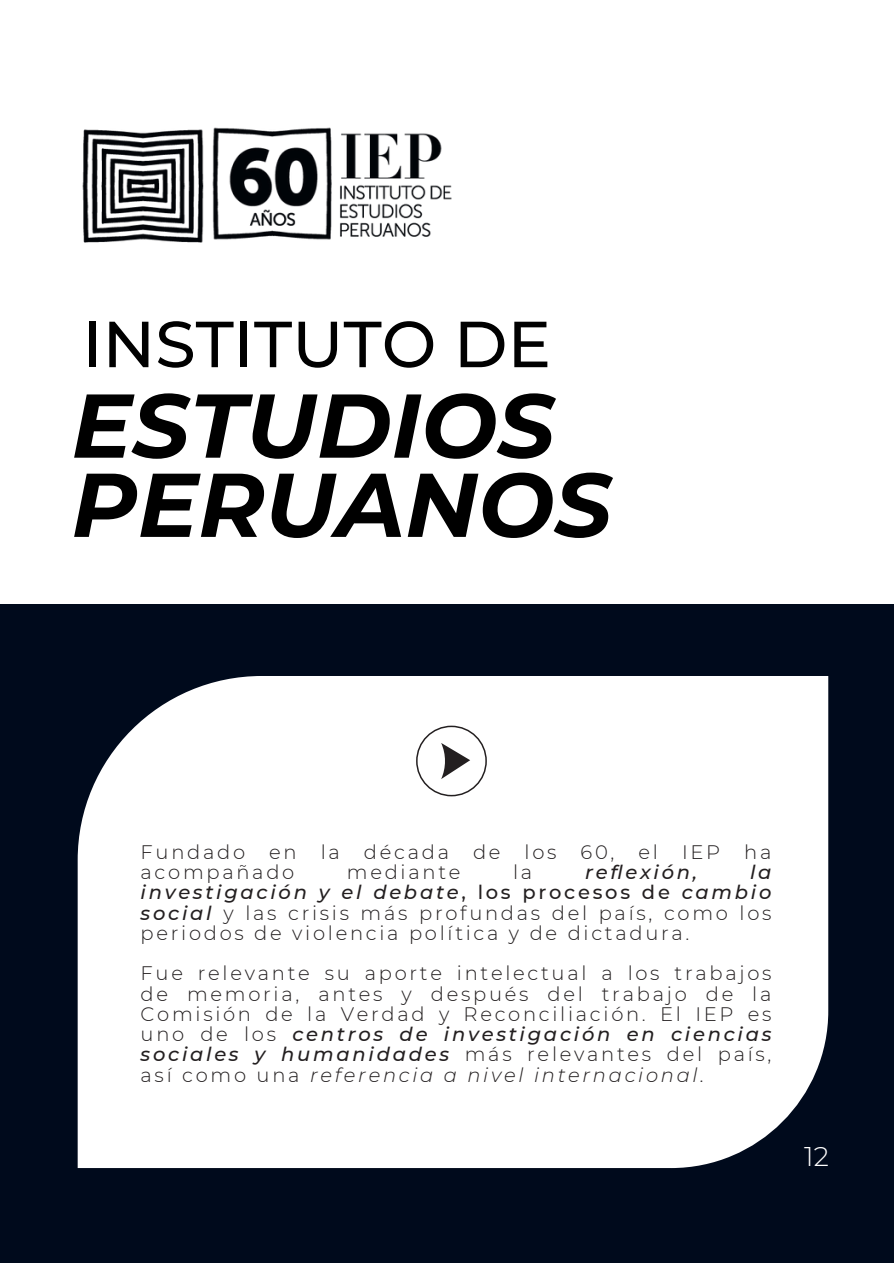
<style>
.page{position:relative;width:894px;height:1264px;background:#fff}
.page>*{position:absolute;margin:0;border:0;box-sizing:border-box;transform-origin:0 0}
.t1{font:italic 700 90.3px/79.2px "Montserrat";color:#000}
.t2{font:500 64.95px "Montserrat";color:#000}
.t3{font:300 27px "Montserrat";color:#fff}
.t4{font:300 19.5px/20.2px "Montserrat";letter-spacing:.14em;color:#231f20;text-align:justify}
.t5{font:italic 500 19.5px "Montserrat";letter-spacing:.14em;color:#231f20}
.s1{font-weight:500;font-style:italic}
.s2{font-weight:500}
.s3{font-style:italic}
</style>
<div class="page">
<div style="left:0;top:604px;width:893px;height:657px;background:#000a1c"></div>
<div style="left:78px;top:676px;width:750px;height:491px;background:#fff"></div>
<img style="left:82px;top:127px;width:370px;height:116px">
<svg style="left:416px;top:725px;width:70px;height:71px;background:#ddd"></svg>
<p class="t2" style="left:82px;top:304px;width:470px">INSTITUTO DE</p>
<p class="t1" style="left:71px;top:385px;width:542px">ESTUDIOS<br>PERUANOS</p>
<h2 class="t4" style="left:140px;top:841px;width:632px">Fundado en la década de los 60, el IEP ha acompañado</h2>
<h2 class="t4" style="left:347px;top:861px;width:115px">mediante</h2>
<h2 class="t4" style="left:513px;top:861px;width:21px">la</h2>
<h2 class="t5" style="left:585px;top:860px;width:114px">reflexión,</h2>
<h2 class="t4" style="left:140px;top:861px;width:632px;text-indent:609px"><span class="s1">la investigación y el debate</span><span class="s2">, los procesos de</span> <span class="s1">cambio social</span> y las crisis más profundas del país, como los periodos de violencia política y de dictadura.</h2>
<h1 class="t4" style="left:140px;top:963px;width:632px">Fue relevante su aporte intelectual a los trabajos de memoria, antes y después del trabajo de la Comisión de la Verdad y Reconciliación. El IEP es uno de los <span class="s1">centros de investigación en ciencias sociales y humanidades</span> más relevantes del país, así como una <span class="s3">referencia a nivel internacional.</span></h1>
<p class="t3" style="left:804px;top:1139px;width:26px">12</p>
</div>
